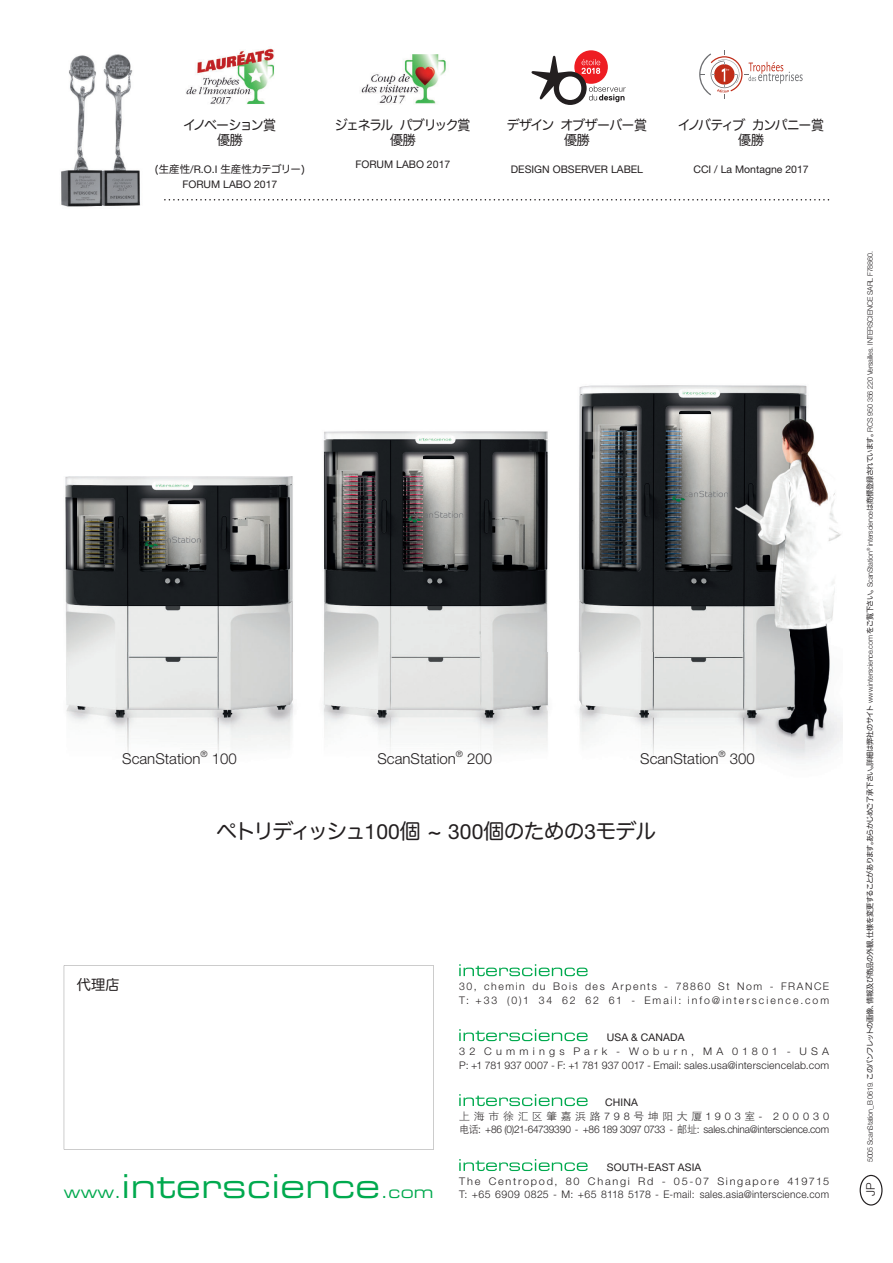
<style>
.page{position:relative;width:893px;height:1263px;background:#fff}
.page>*{position:absolute;margin:0;border:0;box-sizing:border-box;transform-origin:0 0}
.t1{font:33px "Eurostile Extended Two";letter-spacing:.015em;color:#00a94e}
.t2{font:21px "Hira Maru Pro W4 90 pv RKSJ H";letter-spacing:-.095em;color:#231f20}
.t3{font:300 15px "Helvetica Neue LT Std";color:#231f20}
.t4{font:14.25px "Hira Maru Pro W4 90 pv RKSJ H";color:#231f20}
.t5{font:13.5px/15px "Hira Maru Pro W4 90 pv RKSJ H";letter-spacing:-.11em;color:#231f20;text-align:center;scale:.96 1}
.t6{font:13.5px/15px "Hira Maru Pro W4 90 pv RKSJ H";letter-spacing:-.045em;color:#231f20;text-align:center;scale:.96 1}
.t7{font:13.5px/15px "Hira Maru Pro W4 90 pv RKSJ H";letter-spacing:-.105em;color:#231f20;text-align:center;scale:.96 1}
.t8{font:300 11.85px "Helvetica Neue LT Std";color:#231f20}
.t9{font:300 10.5px/13.5px "Helvetica Neue LT Std";letter-spacing:.05em;color:#231f20;scale:1.04 1}
.t10{font:300 10.5px/13.5px "Helvetica Neue LT Std";letter-spacing:.025em;color:#231f20;scale:1.04 1}
.t11{font:10.5px "Helvetica Neue LT Std";color:#231f20}
.t12{font:300 10.5px/13.5px "Helvetica Neue LT Std";letter-spacing:.15em;color:#231f20}
.t13{font:300 10.5px "Helvetica Neue LT Std";letter-spacing:-.01em;color:#231f20;scale:.96 1}
.t14{font:10.5px "DFP Hei W3 G Bpc EUC H";letter-spacing:.33em;color:#231f20;scale:1.04 1}
.t15{font:10.5px "Hira Maru Pro W4 90 pv RKSJ H";letter-spacing:-.045em;color:#231f20}
.t16{font:300 7.5px "Helvetica Neue LT Std";letter-spacing:-.02em;color:#231f20;scale:.96 1}
.s1{font-family:"Helvetica Neue LT Std"}
.s2{font-family:"Helvetica Neue LT Std";font-weight:300}
.s3{font-family:"DFP Hei W3 G Bpc EUC H";font-weight:400}
.s4{font-size:16.5px}
.s5{font-family:"Hira Maru Pro W4 90 pv RKSJ H";font-weight:400}
</style>
<div class="page">
<img style="left:65px;top:385px;width:777px;height:375px">
<svg style="left:860px;top:1175px;width:22px;height:30px"></svg>
<svg style="left:64px;top:965px;width:370px;height:184px"></svg>
<img style="left:61px;top:54px;width:80px;height:153px">
<img style="left:186px;top:48px;width:89px;height:56px">
<img style="left:360px;top:54px;width:86px;height:50px">
<svg style="left:574px;top:50px;width:34px;height:34px"></svg>
<svg style="left:531px;top:55px;width:95px;height:50px"></svg>
<svg style="left:699px;top:50px;width:104px;height:48px"></svg>
<svg style="left:459px;top:1029px;width:129px;height:12px"></svg>
<svg style="left:459px;top:1159px;width:129px;height:12px"></svg>
<svg style="left:459px;top:1094px;width:129px;height:12px"></svg>
<svg style="left:459px;top:964px;width:129px;height:12px"></svg>
<svg style="left:164px;top:199px;width:665px;height:1px"></svg>
<h3 class="t7" style="left:183px;top:119px;width:98px">イノベーション賞優勝</h3>
<h3 class="t15" style="left:155px;top:165px;width:151px">(生産性<span class="s1">/R.O.I</span> 生産性カテゴリー)</h3>
<h3 class="t11" style="left:182px;top:180px;width:96px">FORUM LABO 2017</h3>
<h3 class="t5" style="left:335px;top:119px;width:143px">ジェネラルパブリック賞優勝</h3>
<h3 class="t11" style="left:355px;top:161px;width:96px">FORUM LABO 2017</h3>
<h3 class="t6" style="left:507px;top:119px;width:148px">デザインオブザーバー賞優勝</h3>
<h3 class="t11" style="left:511px;top:165px;width:134px">DESIGN OBSERVER LABEL</h3>
<h3 class="t5" style="left:678px;top:119px;width:154px">イノバティブカンパニー賞優勝</h3>
<h3 class="t11" style="left:693px;top:165px;width:117px">CCI / La Montagne 2017</h3>
<h3 class="t3" style="left:122px;top:753px;width:116px">ScanStation<sup>®</sup> 100</h3>
<h3 class="t3" style="left:377px;top:753px;width:116px">ScanStation<sup>®</sup> 200</h3>
<h3 class="t3" style="left:640px;top:753px;width:116px">ScanStation<sup>®</sup> 300</h3>
<h3 class="t4" style="left:77px;top:979px;width:44px">代理店</h3>
<h2 class="t2" style="left:216px;top:823px;width:441px">ペトリディッシュ<span class="s1">100</span>個 ~ <span class="s1">300</span>個のための<span class="s1">3</span>モデル</h2>
<h3 class="t12" style="left:459px;top:981px;width:371px">30, chemin du Bois des Arpents - 78860 St Nom - FRANCE<br>T: +33 (0)1 34 62 62 61 - Email: info@interscience.com</h3>
<h3 class="t11" style="left:607px;top:1034px;width:79px">USA &amp; CANADA</h3>
<h3 class="t10" style="left:459px;top:1046px;width:357px">32 Cummings Park - Woburn, MA 01801 - USA<br>P: +1 781 937 0007 - F: +1 781 937 0017 - Email: sales.usa@intersciencelab.com</h3>
<h3 class="t11" style="left:605px;top:1098px;width:34px">CHINA</h3>
<h3 class="t14" style="left:459px;top:1112px;width:357px">上海市徐汇区肇嘉浜路<span class="s2">798</span>号坤阳大厦<span class="s2">1903</span>室<span class="s2">- 200030</span></h3>
<h3 class="t13" style="left:459px;top:1126px;width:387px"><span class="s3">电话</span>: +86 (0)21-64739390 - +86 189 3097 0733 - <span class="s3">邮址</span>: sales.china@interscience.com</h3>
<h1 class="t1" style="left:64px;top:1175px;width:371px"><span class="s4">www.</span>interscience<span class="s4">.com</span></h1>
<h3 class="t11" style="left:607px;top:1163px;width:96px">SOUTH-EAST ASIA</h3>
<h3 class="t9" style="left:459px;top:1176px;width:357px">The Centropod, 80 Changi Rd - 05-07 Singapore 419715<br>T: +65 6909 0825 - M: +65 8118 5178 - E-mail: sales.asia@interscience.com</h3>
<p class="t16" style="left:867px;top:1162px;width:950px;rotate:-90deg">5005 ScanStation_B 0619. <span class="s5">このパンフレットの画像、情報及び商品の外観、仕様を変更することがあります。あらかじめご了承下さい。詳細は弊社のサイト</span> www.interscience.com <span class="s5">をご覧下さい。</span>ScanStation<sup>®</sup> interscience<span class="s5">は商標登録されています。</span>RCS 950 356 220 Versailles. INTERSCIENCE SARL F78860.</p>
<h3 class="t8" style="left:866px;top:1195px;width:15px;rotate:-90deg">JP</h3>
</div>
